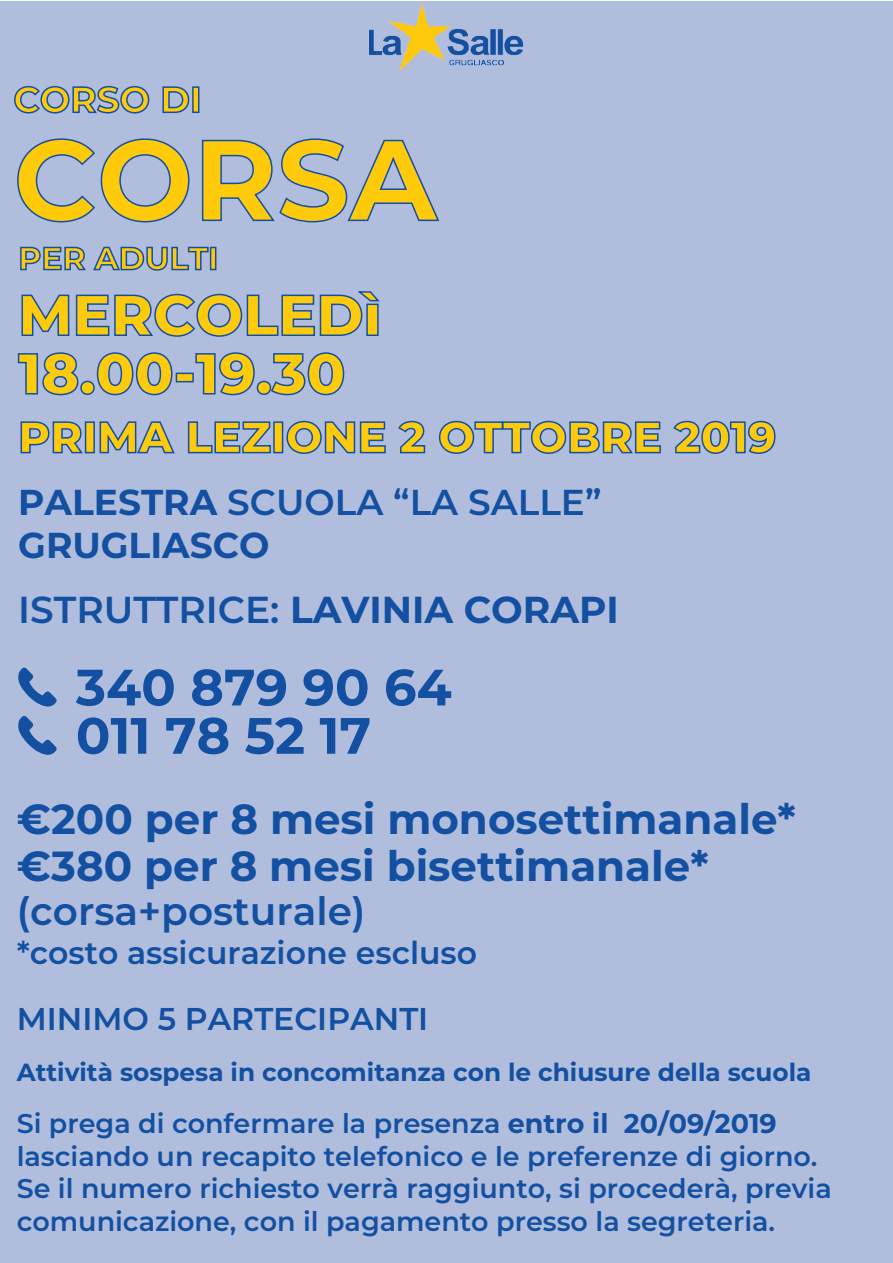
<style>
.page{position:relative;width:893px;height:1263px;background:#fff}
.page>*{position:absolute;margin:0;border:0;box-sizing:border-box;transform-origin:0 0}
.t1{font:700 114px "Montserrat";color:#feca0a}
.t2{font:800 57px/58.5px "Montserrat";color:#fdcb0b}
.t3{font:700 51px/48.3px "Montserrat";color:#1350a1}
.t4{font:800 43.5px "Montserrat";color:#fdcb0b}
.t5{font:700 42px/47.4px "Montserrat";color:#1350a1}
.t6{font:600 39px "Montserrat";color:#1350a1}
.t7{font:700 37.5px "Montserrat";color:#1350a1}
.t8{font:700 36px/43.2px "Montserrat";color:#1350a1}
.t9{font:700 36px "Montserrat";color:#feca0a}
.t10{font:600 31.5px/66.2px "Montserrat";color:#1350a1}
.t11{font:700 31.5px "Montserrat";color:#feca0a}
.t12{font:600 27px/32.4px "Montserrat";color:#1350a1}
.t13{font:700 24.75px "Montserrat";color:#1350a1}
.s1{font-weight:600}
.s2{font-weight:700}
</style>
<div class="page">
<div style="left:0;top:1px;width:893px;height:1262px;background:#b0bddc"></div>
<img style="left:369px;top:4px;width:155px;height:68px">
<svg style="left:14px;top:86px;width:136px;height:28px"></svg>
<svg style="left:162px;top:86px;width:28px;height:28px"></svg>
<div style="left:192px;top:86px;width:7px;height:27px;border:2px solid #1350a1"></div>
<svg style="left:17px;top:138px;width:173px;height:85px"></svg>
<svg style="left:201px;top:138px;width:239px;height:85px"></svg>
<svg style="left:21px;top:291px;width:359px;height:46px"></svg>
<svg style="left:17px;top:352px;width:62px;height:44px"></svg>
<div style="left:80px;top:381px;width:15px;height:14px;border:2px solid #1350a1;border-radius:50%"></div>
<svg style="left:96px;top:352px;width:77px;height:44px"></svg>
<div style="left:176px;top:373px;width:18px;height:9px;border:2px solid #1350a1"></div>
<svg style="left:195px;top:352px;width:60px;height:44px"></svg>
<div style="left:257px;top:381px;width:14px;height:14px;border:2px solid #1350a1;border-radius:50%"></div>
<svg style="left:270px;top:352px;width:75px;height:44px"></svg>
<svg style="left:20px;top:421px;width:63px;height:33px"></svg>
<div style="left:85px;top:421px;width:10px;height:32px;border:2px solid #1350a1"></div>
<svg style="left:99px;top:421px;width:76px;height:33px"></svg>
<svg style="left:187px;top:421px;width:84px;height:33px"></svg>
<div style="left:273px;top:421px;width:10px;height:32px;border:2px solid #1350a1"></div>
<svg style="left:286px;top:420px;width:100px;height:34px"></svg>
<svg style="left:398px;top:420px;width:28px;height:34px"></svg>
<svg style="left:438px;top:420px;width:223px;height:34px"></svg>
<svg style="left:673px;top:420px;width:103px;height:34px"></svg>
<svg style="left:18px;top:667px;width:39px;height:40px"></svg>
<svg style="left:18px;top:716px;width:39px;height:39px"></svg>
<svg style="left:20px;top:246px;width:189px;height:25px"></svg>
<div style="left:210px;top:247px;width:6px;height:23px;border:2px solid #1350a1"></div>
<h3 class="t9" style="left:13px;top:74px;width:190px">CORSO DI</h3>
<h1 class="t1" style="left:13px;top:98px;width:425px">CORSA</h1>
<p class="t11" style="left:18px;top:236px;width:202px">PER ADULTI</p>
<h2 class="t2" style="left:18px;top:283px;width:365px">MERCOLEDì<br>18.00-19.30</h2>
<h3 class="t4" style="left:18px;top:405px;width:759px">PRIMA LEZIONE 2 OTTOBRE 2019</h3>
<h3 class="t8" style="left:18px;top:479px;width:585px">PALESTRA <span class="s1">SCUOLA “LA SALLE”<br></span>GRUGLIASCO</h3>
<h3 class="t7" style="left:18px;top:583px;width:602px"><span class="s1">ISTRUTTRICE:</span> LAVINIA CORAPI</h3>
<h3 class="t3" style="left:76px;top:661px;width:377px">340 879 90 64<br>011 78 52 17</h3>
<h3 class="t5" style="left:17px;top:793px;width:780px">€200 per 8 mesi monosettimanale* €380 per 8 mesi bisettimanale*</h3>
<h3 class="t6" style="left:17px;top:883px;width:350px">(corsa+posturale)</h3>
<p class="t10" style="left:17px;top:918px;width:462px">*costo assicurazione escluso<br>MINIMO 5 PARTECIPANTI</p>
<p class="t13" style="left:17px;top:1055px;width:796px">Attività sospesa in concomitanza con le chiusure della scuola</p>
<p class="t12" style="left:17px;top:1106px;width:816px">Si prega di confermare la presenza <span class="s2">entro il 20/09/2019 </span>lasciando un recapito telefonico e le preferenze di giorno.<br>Se il numero richiesto verrà raggiunto, si procederà, previa comunicazione, con il pagamento presso la segreteria.</p>
</div>
